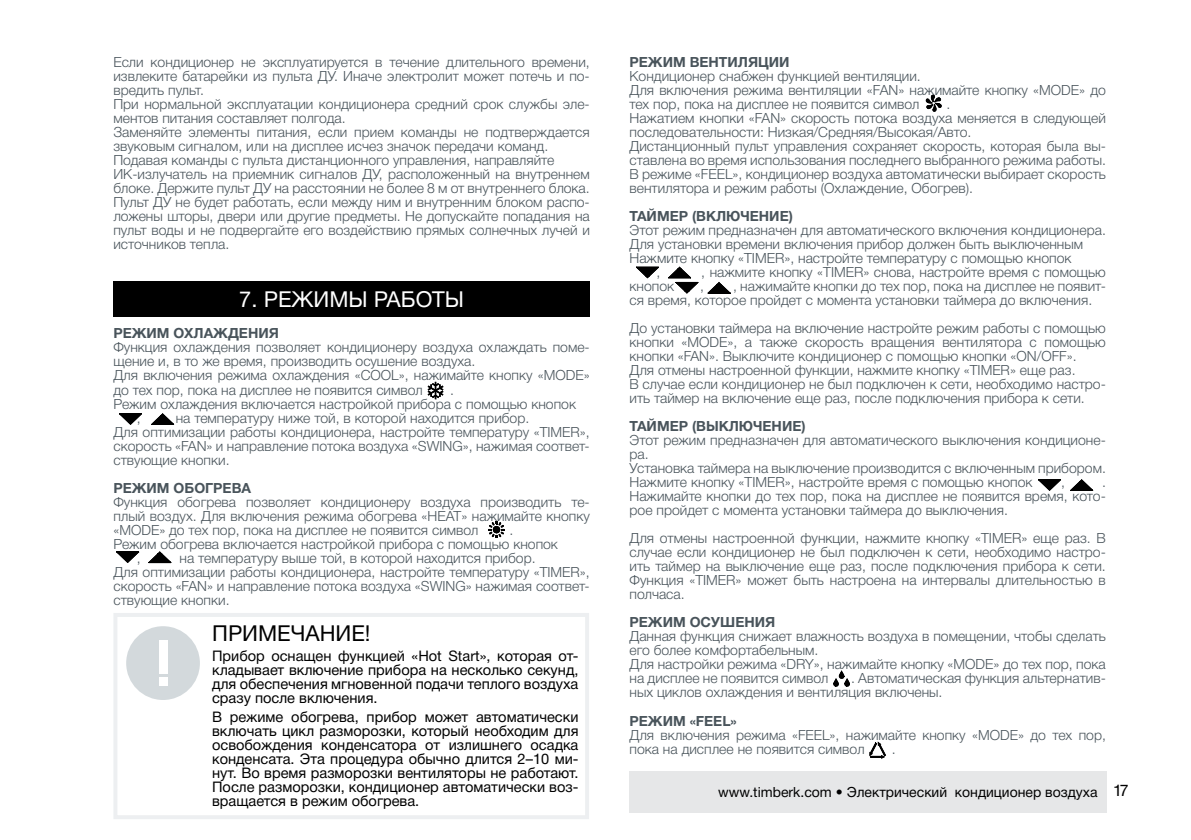
<style>
.page{position:relative;width:1191px;height:840px;background:#fff}
.page>*{position:absolute;margin:0;border:0;box-sizing:border-box;transform-origin:0 0}
.t1{font:22px "Helvetica Neue Cyr";color:#fff}
.t2{font:22px "Helvetica Neue Cyr";color:#000}
.t3{font:14.6px/14px "Helvetica Neue Cyr";color:#000;text-align:justify}
.t4{font:300 14px/14px "Helvetica Neue Cyr";color:#49545b}
.t5{font:700 14px "Helvetica Neue Cyr";color:#49545b}
.t6{font:14px "Helvetica Neue Cyr";color:#000}
.s1{font-size:16px}
</style>
<div class="page">
<div style="left:629px;top:771px;width:477px;height:41px;background:#e6e7e8"></div>
<div style="left:113px;top:281px;width:477px;height:35px;background:#000"></div>
<div style="left:126px;top:626px;width:74px;height:73px;background:#d3d9dc;border-radius:50%"></div>
<div style="left:159px;top:639px;width:8px;height:34px;background:#fff"></div>
<div style="left:159px;top:676px;width:8px;height:9px;background:#fff"></div>
<div style="left:113px;top:612px;width:476px;height:206px;border:4px solid #d3d9dc"></div>
<svg style="left:707px;top:282px;width:23px;height:11px"></svg>
<svg style="left:668px;top:266px;width:30px;height:27px"></svg>
<svg style="left:636px;top:266px;width:23px;height:12px"></svg>
<svg style="left:1070px;top:479px;width:23px;height:12px"></svg>
<svg style="left:1038px;top:479px;width:23px;height:11px"></svg>
<svg style="left:833px;top:670px;width:17px;height:16px"></svg>
<svg style="left:869px;top:741px;width:17px;height:17px"></svg>
<svg style="left:925px;top:94px;width:16px;height:18px"></svg>
<svg style="left:427px;top:381px;width:16px;height:18px"></svg>
<svg style="left:151px;top:413px;width:23px;height:12px"></svg>
<svg style="left:119px;top:413px;width:23px;height:11px"></svg>
<svg style="left:148px;top:551px;width:23px;height:12px"></svg>
<svg style="left:116px;top:551px;width:23px;height:11px"></svg>
<svg style="left:488px;top:521px;width:17px;height:17px"></svg>
<p class="t4" style="left:113px;top:55px;width:478px">Если кондиционер не эксплуатируется в течение длительного времени, извлеките батарейки из пульта ДУ. Иначе электролит может потечь и по&shy;вредить пульт.<br>При нормальной эксплуатации кондиционера средний срок службы эле&shy;ментов питания составляет полгода.<br>Заменяйте элементы питания, если прием команды не подтверждается звуковым сигналом, или на дисплее исчез значок передачи команд.<br>Подавая команды с пульта дистанционного управления, направляйте ИК-излучатель на приемник сигналов ДУ, расположенный на внутреннем блоке. Держите пульт ДУ на расстоянии не более 8 м от внутреннего блока.<br>Пульт ДУ не будет работать, если между ним и внутренним блоком распо&shy;ложены шторы, двери или другие предметы. Не допускайте попадания на пульт воды и не подвергайте его воздействию прямых солнечных лучей и источников тепла.</p>
<p class="t5" style="left:629px;top:54px;width:161px">РЕЖИМ ВЕНТИЛЯЦИИ</p>
<p class="t4" style="left:629px;top:69px;width:478px">Кондиционер снабжен функцией вентиляции.<br>Для включения режима вентиляции «FAN» нажимайте кнопку «MODE» до тех пор, пока на дисплее не появится символ</p>
<p class="t4" style="left:629px;top:97px;width:478px;text-indent:317px">.<br>Нажатием кнопки «FAN» скорость потока воздуха меняется в следующей последовательности: Низкая/Средняя/Высокая/Авто.<br>Дистанционный пульт управления сохраняет скорость, которая была вы&shy;ставлена во время использования последнего выбранного режима работы.<br>В режиме «FEEL», кондиционер воздуха автоматически выбирает скорость вентилятора и режим работы (Охлаждение, Обогрев).</p>
<p class="t5" style="left:629px;top:208px;width:165px">ТАЙМЕР (ВКЛЮЧЕНИЕ)</p>
<p class="t4" style="left:629px;top:223px;width:478px">Этот режим предназначен для автоматического включения кондиционера.</p>
<p class="t4" style="left:629px;top:237px;width:455px">Для установки времени включения прибор должен быть выключенным</p>
<p class="t4" style="left:629px;top:251px;width:443px">Нажмите кнопку «TIMER», настройте температуру с помощью кнопок</p>
<p class="t4" style="left:656px;top:265px;width:5px">,</p>
<p class="t4" style="left:701px;top:265px;width:406px">, нажмите кнопку «TIMER» снова, настройте время с помощью</p>
<p class="t4" style="left:629px;top:279px;width:46px">кнопок</p>
<p class="t4" style="left:700px;top:279px;width:5px">,</p>
<p class="t4" style="left:629px;top:279px;width:478px;text-indent:104px">, нажимайте кнопки до тех пор, пока на дисплее не появит&shy;ся время, которое пройдет с момента установки таймера до включения.</p>
<p class="t4" style="left:629px;top:321px;width:478px">До установки таймера на включение настройте режим работы с помощью кнопки «MODE», а также скорость вращения вентилятора с помощью кнопки «FAN». Выключите кондиционер с помощью кнопки «ON/OFF».<br>Для отмены настроенной функции, нажмите кнопку «TIMER» еще раз.<br>В случае если кондиционер не был подключен к сети, необходимо настро&shy;ить таймер на включение еще раз, после подключения прибора к сети.</p>
<p class="t5" style="left:629px;top:418px;width:178px">ТАЙМЕР (ВЫКЛЮЧЕНИЕ)</p>
<p class="t4" style="left:629px;top:433px;width:478px">Этот режим предназначен для автоматического выключения кондиционе&shy;ра.<br>Установка таймера на выключение производится с включенным прибором.<br>Нажмите кнопку «TIMER», настройте время с помощью кнопок</p>
<h1 class="t1" style="left:239px;top:287px;width:226px">7. РЕЖИМЫ РАБОТЫ</h1>
<p class="t5" style="left:113px;top:325px;width:167px">РЕЖИМ ОХЛАЖДЕНИЯ</p>
<p class="t4" style="left:113px;top:340px;width:478px">Функция охлаждения позволяет кондиционеру воздуха охлаждать поме&shy;щение и, в то же время, производить осушение воздуха.<br>Для включения режима охлаждения «COOL», нажимайте кнопку «MODE» до тех пор, пока на дисплее не появится символ</p>
<p class="t4" style="left:450px;top:382px;width:5px">.</p>
<p class="t4" style="left:113px;top:396px;width:464px">Режим охлаждения включается настройкой прибора с помощью кнопок</p>
<p class="t4" style="left:137px;top:410px;width:5px">,</p>
<p class="t4" style="left:113px;top:410px;width:478px;text-indent:62px">на температуру ниже той, в которой находится прибор.<br>Для оптимизации работы кондиционера, настройте температуру «TIMER», скорость «FAN» и направление потока воздуха «SWING», нажимая соответ&shy;ствующие кнопки.</p>
<p class="t5" style="left:113px;top:479px;width:139px">РЕЖИМ ОБОГРЕВА</p>
<p class="t4" style="left:113px;top:494px;width:478px;text-align:justify">Функция обогрева позволяет кондиционеру воздуха производить те&shy;плый воздух. Для включения режима обогрева «HEAT» нажимайте кнопку «MODE» до тех пор, пока на дисплее не появится символ</p>
<p class="t4" style="left:629px;top:475px;width:478px;text-align:justify;text-indent:472px">.<br>Нажимайте кнопки до тех пор, пока на дисплее не появится время, кото&shy;рое пройдет с момента установки таймера до выключения.</p>
<p class="t4" style="left:629px;top:531px;width:478px;text-align:justify">Для отмены настроенной функции, нажмите кнопку «TIMER» еще раз. В случае если кондиционер не был подключен к сети, необходимо настро&shy;ить таймер на выключение еще раз, после подключения прибора к сети.<br>Функция «TIMER» может быть настроена на интервалы длительностью в полчаса.</p>
<p class="t5" style="left:629px;top:614px;width:147px">РЕЖИМ ОСУШЕНИЯ</p>
<p class="t4" style="left:629px;top:629px;width:478px">Данная функция снижает влажность воздуха в помещении, чтобы сделать его более комфортабельным.<br>Для настройки режима «DRY», нажимайте кнопку «MODE» до тех пор, пока на дисплее не появится символ</p>
<p class="t4" style="left:1061px;top:475px;width:5px">,</p>
<p class="t4" style="left:509px;top:522px;width:5px">.</p>
<p class="t4" style="left:113px;top:536px;width:446px">Режим обогрева включается настройкой прибора с помощью кнопок</p>
<p class="t4" style="left:137px;top:550px;width:5px">,</p>
<p class="t4" style="left:113px;top:550px;width:478px;text-indent:66px">на температуру выше той, в которой находится прибор.<br>Для оптимизации работы кондиционера, настройте температуру «TIMER», скорость «FAN» и направление потока воздуха «SWING» нажимая соответ&shy;ствующие кнопки.</p>
<h1 class="t2" style="left:212px;top:620px;width:160px">ПРИМЕЧАНИЕ!</h1>
<p class="t3" style="left:212px;top:648px;width:368px">Прибор оснащен функцией «Hot Start», которая от&shy;кладывает включение прибора на несколько секунд, для обеспечения мгновенной подачи теплого воздуха сразу после включения.</p>
<p class="t3" style="left:212px;top:709px;width:368px">В режиме обогрева, прибор может автоматически включать цикл разморозки, который необходим для освобождения конденсатора от излишнего осадка конденсата. Эта процедура обычно длится 2–10 ми&shy;нут. Во время разморозки вентиляторы не работают.<br>После разморозки, кондиционер автоматически воз&shy;вращается в режим обогрева.</p>
<p class="t4" style="left:629px;top:671px;width:478px;text-indent:222px">. Автоматическая функция альтернатив&shy;ных циклов охлаждения и вентиляция включены.</p>
<p class="t5" style="left:629px;top:712px;width:109px">РЕЖИМ «FEEL»</p>
<p class="t4" style="left:629px;top:727px;width:478px">Для включения режима «FEEL», нажимайте кнопку «MODE» до тех пор, пока на дисплее не появится символ</p>
<p class="t4" style="left:891px;top:741px;width:5px">.</p>
<p class="t6" style="left:718px;top:784px;width:412px">www.timberk.сom • Электрический кондиционер воздуха <span class="s1">17</span></p>
</div>
